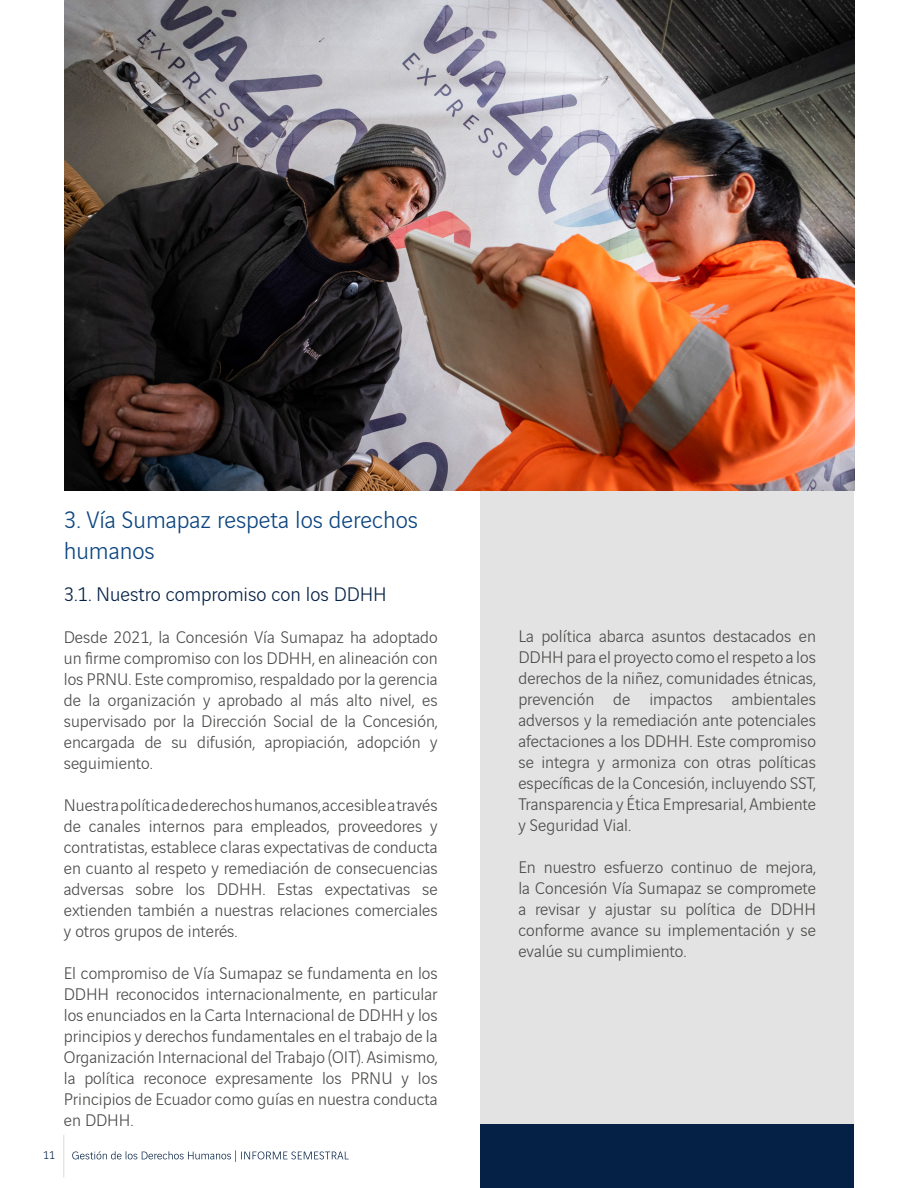
<style>
.page{position:relative;width:918px;height:1188px;background:#fff}
.page>*{position:absolute;margin:0;border:0;box-sizing:border-box;transform-origin:0 0}
.subtitulos_vinci_17{font:300 25.5px/30.6px "Vinci Sans";color:#0d4580}
.subtitulos_vinci_14{font:300 21px "Vinci Sans";color:#052145}
.gens12{font:300 18px/21px "Vinci Sans";color:#4a4a49;text-align:justify}
.t1{font:300 12px "Vinci Sans";color:#052145}
</style>
<div class="page">
<hr style="left:63px;top:1135px;width:1px;height:42px;background:#dadada">
<svg style="left:72px;top:1150px;width:277px;height:12px"></svg>
<div style="left:480px;top:0;width:374px;height:1188px;background:#e3e3e3"></div>
<img style="left:64px;top:0;width:790px;height:491px">
<div style="left:480px;top:1124px;width:374px;height:64px;background:#052145"></div>
<p class="subtitulos_vinci_17" style="left:64px;top:502px;width:356px">3. Vía Sumapaz respeta los derechos humanos</p>
<p class="subtitulos_vinci_14" style="left:64px;top:579px;width:325px">3.1. Nuestro compromiso con los DDHH</p>
<p class="gens12" style="left:64px;top:625px;width:376px">Desde 2021, la Concesión Vía Sumapaz ha adoptado un firme compromiso con los DDHH, en alineación con los PRNU. Este compromiso, respaldado por la gerencia de la organización y aprobado al más alto nivel, es supervisado por la Dirección Social de la Concesión, encargada de su difusión, apropiación, adopción y seguimiento.</p>
<p class="gens12" style="left:64px;top:793px;width:376px">Nuestra política de derechos humanos, accesible a través de canales internos para empleados, proveedores y contratistas, establece claras expectativas de conducta en cuanto al respeto y remediación de consecuencias adversas sobre los DDHH. Estas expectativas se extienden también a nuestras relaciones comerciales y otros grupos de interés.</p>
<p class="gens12" style="left:64px;top:961px;width:376px">El compromiso de Vía Sumapaz se fundamenta en los DDHH reconocidos internacionalmente, en particular los enunciados en la Carta Internacional de DDHH y los principios y derechos fundamentales en el trabajo de la Organización Internacional del Trabajo (OIT). Asimismo, la política reconoce expresamente los PRNU y los Principios de Ecuador como guías en nuestra conducta en DDHH.</p>
<p class="t1" style="left:43px;top:1147px;width:14px">11</p>
<p class="gens12" style="left:518px;top:625px;width:299px">La política abarca asuntos destacados en DDHH para el proyecto como el respeto a los derechos de la niñez, comunidades étnicas, prevención de impactos ambientales adversos y la remediación ante potenciales afectaciones a los DDHH. Este compromiso se integra y armoniza con otras políticas específicas de la Concesión, incluyendo SST, Transparencia y Ética Empresarial, Ambiente y Seguridad Vial.</p>
<p class="gens12" style="left:518px;top:856px;width:299px">En nuestro esfuerzo continuo de mejora, la Concesión Vía Sumapaz se compromete a revisar y ajustar su política de DDHH conforme avance su implementación y se evalúe su cumplimiento.</p>
</div>
